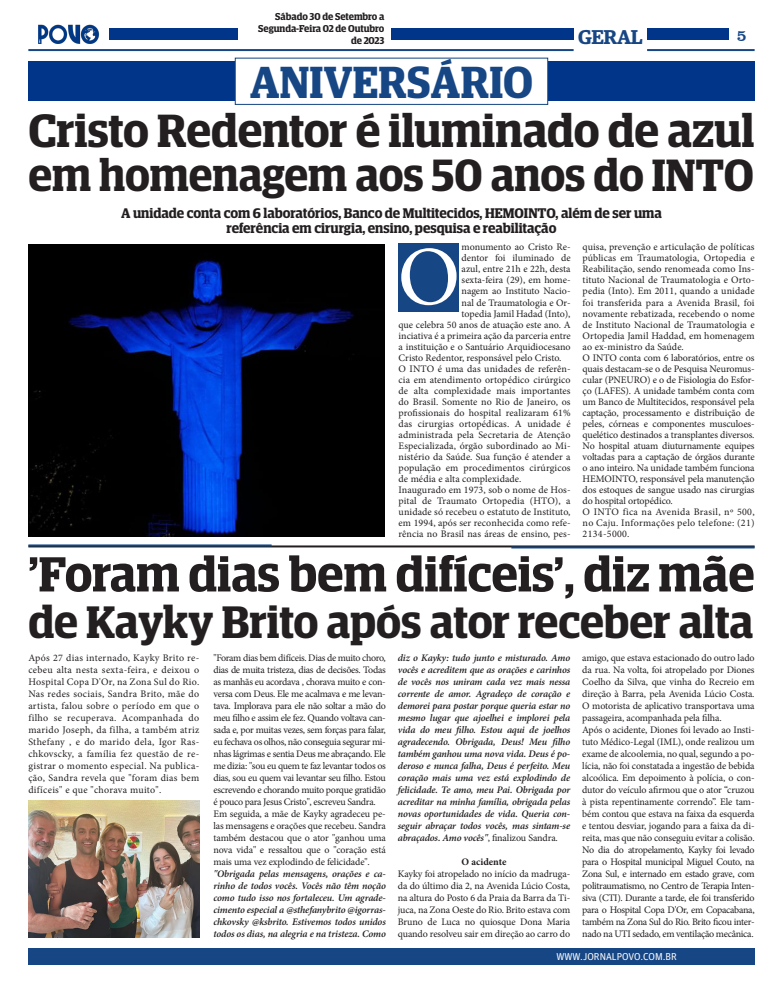
<style>
.page{position:relative;width:783px;height:993px;background:#fff}
.page>*{position:absolute;margin:0;border:0;box-sizing:border-box;transform-origin:0 0}
.t1{font:83.8px "Minion Pro";color:#fff}
.t2{font:600 49.3px "Guardian Egyptian Display";color:#231f20}
.t3{font:600 46.6px "Guardian Egyptian Display";color:#231f20}
.t4{font:600 45.6px "Guardian Egyptian Display";letter-spacing:-.005em;color:#231f20}
.t5{font:600 45.3px "Guardian Egyptian Display";letter-spacing:-.005em;color:#231f20}
.t6{font:600 45px "Guardian Egyptian Display";color:#174685}
.t7{font:600 20px "Guardian Egyptian";letter-spacing:-.02em;color:#174685}
.Título_-_2_colunas{font:16px "Clarendon BT";color:#174685}
.t8{font:600 14px "Guardian Egyptian Display";color:#231f20}
.t9{font:10px/12px "Minion Pro";letter-spacing:-.005em;color:#231f20;text-align:justify}
.t10{font:italic 600 10px/12px "Minion Pro";letter-spacing:-.015em;color:#231f20;text-align:justify}
.t11{font:600 10px/12px "Guardian Egyptian Display";letter-spacing:-.005em;color:#231f20;text-align:right}
.t12{font:10px "Guardian Agate Sans G1 D Regular";color:#fff}
.t13{font:700 10px "Minion Pro";color:#231f20}
.s1{font-weight:400;font-style:normal}
</style>
<div class="page">
<div style="left:28px;top:947px;width:726px;height:17px;background:#174685"></div>
<img style="left:38px;top:24px;width:62px;height:20px">
<div style="left:391px;top:28px;width:182px;height:12px;background:#003589"></div>
<div style="left:647px;top:28px;width:82px;height:12px;background:#003589"></div>
<hr style="left:647px;top:49px;width:107px;height:2px;background:#174685">
<hr style="left:28px;top:49px;width:545px;height:2px;background:#174685">
<div style="left:109px;top:28px;width:129px;height:12px;background:#003589"></div>
<div style="left:28px;top:61px;width:726px;height:40px;background:#003589"></div>
<div style="left:235px;top:58px;width:312px;height:46px;background:#fff"></div>
<div style="left:235px;top:58px;width:313px;height:47px;border:1px solid #114682"></div>
<img style="left:28px;top:244px;width:356px;height:292px">
<hr style="left:28px;top:545px;width:726px;height:2px;background:#231f20">
<hr style="left:28px;top:544px;width:243px;height:2px;background:#114683">
<hr style="left:511px;top:546px;width:243px;height:2px;background:#114683">
<div style="left:398px;top:243px;width:61px;height:68px;background:#174685"></div>
<img style="left:28px;top:800px;width:171px;height:136px">
<p class="t11" style="left:258px;top:10px;width:127px">Sábado 30 de Setembro a<br>Segunda-Feira 02 de Outubro de 2023</p>
<p class="t6" style="left:250px;top:57px;width:285px">ANIVERSÁRIO</p>
<h3 class="t7" style="left:578px;top:22px;width:66px">GERAL</h3>
<h3 class="Título_-_2_colunas" style="left:736px;top:25px;width:11px">9</h3>
<p class="Título_-_2_colunas" style="left:736px;top:25px;width:11px">5</p>
<p class="t3" style="left:28px;top:105px;width:727px">Cristo Redentor é iluminado de azul</p>
<p class="t5" style="left:28px;top:150px;width:727px">em homenagem aos 50 anos do INTO</p>
<p class="t8" style="left:121px;top:205px;width:542px">A unidade conta com 6 laboratórios, Banco de Multitecidos, HEMOINTO, além de ser uma</p>
<p class="t8" style="left:226px;top:220px;width:331px">referência em cirurgia, ensino, pesquisa e reabilitação</p>
<p class="t9" style="left:461px;top:241px;width:110px">monumento ao Cristo Re-</p>
<p class="t9" style="left:461px;top:252px;width:110px">dentor foi iluminado de</p>
<p class="t9" style="left:461px;top:263px;width:110px">azul, entre 21h e 22h, desta</p>
<p class="t9" style="left:461px;top:274px;width:110px">sexta-feira (29), em home-</p>
<p class="t9" style="left:461px;top:285px;width:110px">nagem ao Instituto Nacio-</p>
<p class="t9" style="left:461px;top:296px;width:110px">nal de Traumatologia e Or-</p>
<p class="t9" style="left:461px;top:307px;width:110px">topedia Jamil Hadad (Into),</p>
<p class="t9" style="left:398px;top:318px;width:173px">que celebra 50 anos de atuação este ano. A</p>
<p class="t9" style="left:398px;top:329px;width:173px">inciativa é a primeira ação da parceria entre</p>
<p class="t9" style="left:398px;top:340px;width:173px">a instituição e o Santuário Arquidiocesano</p>
<p class="t9" style="left:398px;top:351px;width:164px">Cristo Redentor, responsável pelo Cristo.</p>
<p class="t9" style="left:398px;top:363px;width:173px;line-height:11px">O INTO é uma das unidades de referên&shy;cia em atendimento ortopédico cirúrgico de alta complexidade mais importantes do Brasil. Somente no Rio de Janeiro, os profissionais do hospital realizaram 61% das cirurgias ortopédicas. A unidade é administrada pela Secretaria de Atenção Especializada, órgão subordinado ao Mi&shy;nistério da Saúde. Sua função é atender a população em procedimentos cirúrgicos de média e alta complexidade.</p>
<p class="t9" style="left:398px;top:484px;width:173px;line-height:11px">Inaugurado em 1973, sob o nome de Hos&shy;pital de Traumato Ortopedia (HTO), a unidade só recebeu o estatuto de Instituto, em 1994, após ser reconhecida como refe&shy;rência no Brasil nas áreas de ensino, pes-</p>
<p class="t1" style="left:397px;top:221px;width:64px">O</p>
<p class="t9" style="left:582px;top:242px;width:173px;line-height:11px">quisa, prevenção e articulação de políticas públicas em Traumatologia, Ortopedia e Reabilitação, sendo renomeada como Ins&shy;tituto Nacional de Traumatologia e Orto&shy;pedia (Into). Em 2011, quando a unidade foi transferida para a Avenida Brasil, foi novamente rebatizada, recebendo o nome de Instituto Nacional de Traumatologia e Ortopedia Jamil Haddad, em homenagem ao ex-ministro da Saúde.</p>
<p class="t9" style="left:582px;top:352px;width:173px;line-height:11px">O INTO conta com 6 laboratórios, entre os quais destacam-se o de Pesquisa Neuromus&shy;cular (PNEURO) e o de Fisiologia do Esfor&shy;ço (LAFES). A unidade também conta com um Banco de Multitecidos, responsável pela captação, processamento e distribuição de peles, córneas e componentes musculoes&shy;quelético destinados a transplantes diversos.<br>No hospital atuam diuturnamente equipes voltadas para a captação de órgãos durante o ano inteiro. Na unidade também funciona HEMOINTO, responsável pela manutenção dos estoques de sangue usado nas cirurgias do hospital ortopédico.</p>
<p class="t9" style="left:582px;top:506px;width:173px;line-height:11px">O INTO fica na Avenida Brasil, nº 500, no Caju. Informações pelo telefone: (21)<br>2134-5000.</p>
<p class="t2" style="left:28px;top:547px;width:727px">'Foram dias bem difíceis', diz mãe</p>
<p class="t4" style="left:28px;top:596px;width:726px">de Kayky Brito após ator receber alta</p>
<p class="t9" style="left:28px;top:651px;width:172px">Após 27 dias internado, Kayky Brito re&shy;cebeu alta nesta sexta-feira, e deixou o Hospital Copa D'Or, na Zona Sul do Rio.<br>Nas redes sociais, Sandra Brito, mãe do artista, falou sobre o período em que o filho se recuperava. Acompanhada do marido Joseph, da filha, a também atriz Sthefany , e do marido dela, Igor Ras&shy;chkovscky, a família fez questão de re&shy;gistrar o momento especial. Na publica&shy;ção, Sandra revela que "foram dias bem difíceis" e que "chorava muito".</p>
<p class="t9" style="left:213px;top:651px;width:174px">"Foram dias bem difíceis. Dias de muito choro, dias de muita tristeza, dias de decisões. Todas as manhãs eu acordava , chorava muito e con&shy;versa com Deus. Ele me acalmava e me levan&shy;tava. Implorava para ele não soltar a mão do meu filho e assim ele fez. Quando voltava can&shy;sada e, por muitas vezes, sem forças para falar, eu fechava os olhos, não conseguia segurar mi&shy;nhas lágrimas e sentia Deus me abraçando. Ele me dizia: "sou eu quem te faz levantar todos os dias, sou eu quem vai levantar seu filho. Estou escrevendo e chorando muito porque gratidão é pouco para Jesus Cristo", escreveu Sandra.</p>
<p class="t9" style="left:213px;top:807px;width:174px">Em seguida, a mãe de Kayky agradeceu pe&shy;las mensagens e orações que recebeu. Sandra também destacou que o ator "ganhou uma nova vida" e ressaltou que o "coração está mais uma vez explodindo de felicidade".</p>
<p class="t10" style="left:213px;top:867px;width:174px">"Obrigada pelas mensagens, orações e ca&shy;rinho de todos vocês. Vocês não têm noção como tudo isso nos fortaleceu. Um agrade&shy;cimento especial a @sthefanybrito @igorras&shy;chkovsky @ksbrito. Estivemos todos unidos todos os dias, na alegria e na tristeza. Como</p>
<p class="t10" style="left:398px;top:651px;width:174px">diz o Kayky: tudo junto e misturado. Amo vocês e acreditem que as orações e carinhos de vocês nos uniram cada vez mais nessa corrente de amor. Agradeço de coração e demorei para postar porque queria estar no mesmo lugar que ajoelhei e implorei pela vida do meu filho. Estou aqui de joelhos agradecendo. Obrigada, Deus! Meu filho também ganhou uma nova vida. Deus é po&shy;deroso e nunca falha, Deus é perfeito. Meu coração mais uma vez está explodindo de felicidade. Te amo, meu Pai. Obrigada por acreditar na minha família, obrigada pelas novas oportunidades de vida. Queria con&shy;seguir abraçar todos vocês, mas sintam-se abraçados. Amo vocês"<span class="s1">, finalizou Sandra.</span></p>
<p class="t13" style="left:461px;top:854px;width:46px">O acidente</p>
<p class="t9" style="left:398px;top:867px;width:174px">Kayky foi atropelado no início da madruga&shy;da do último dia 2, na Avenida Lúcio Costa, na altura do Posto 6 da Praia da Barra da Ti&shy;juca, na Zona Oeste do Rio. Brito estava com Bruno de Luca no quiosque Dona Maria quando resolveu sair em direção ao carro do</p>
<p class="t9" style="left:582px;top:651px;width:174px">amigo, que estava estacionado do outro lado da rua. Na volta, foi atropelado por Diones Coelho da Silva, que vinha do Recreio em direção à Barra, pela Avenida Lúcio Costa.<br>O motorista de aplicativo transportava uma passageira, acompanhada pela filha.</p>
<p class="t9" style="left:582px;top:723px;width:174px">Após o acidente, Diones foi levado ao Insti&shy;tuto Médico-Legal (IML), onde realizou um exame de alcoolemia, no qual, segundo a po&shy;lícia, não foi constatada a ingestão de bebida alcoólica. Em depoimento à polícia, o con&shy;dutor do veículo afirmou que o ator “cruzou à pista repentinamente correndo”. Ele tam&shy;bém contou que estava na faixa da esquerda e tentou desviar, jogando para a faixa da di&shy;reita, mas que não conseguiu evitar a colisão.</p>
<p class="t9" style="left:582px;top:843px;width:174px">No dia do atropelamento, Kayky foi levado para o Hospital municipal Miguel Couto, na Zona Sul, e internado em estado grave, com politraumatismo, no Centro de Terapia Inten&shy;siva (CTI). Durante a tarde, ele foi transferido para o Hospital Copa D'Or, em Copacabana, também na Zona Sul do Rio. Brito ficou inter&shy;nado na UTI sedado, em ventilação mecânica.</p>
<p class="t12" style="left:556px;top:949px;width:122px">WWW.JORNALPOVO.COM.BR</p>
</div>
